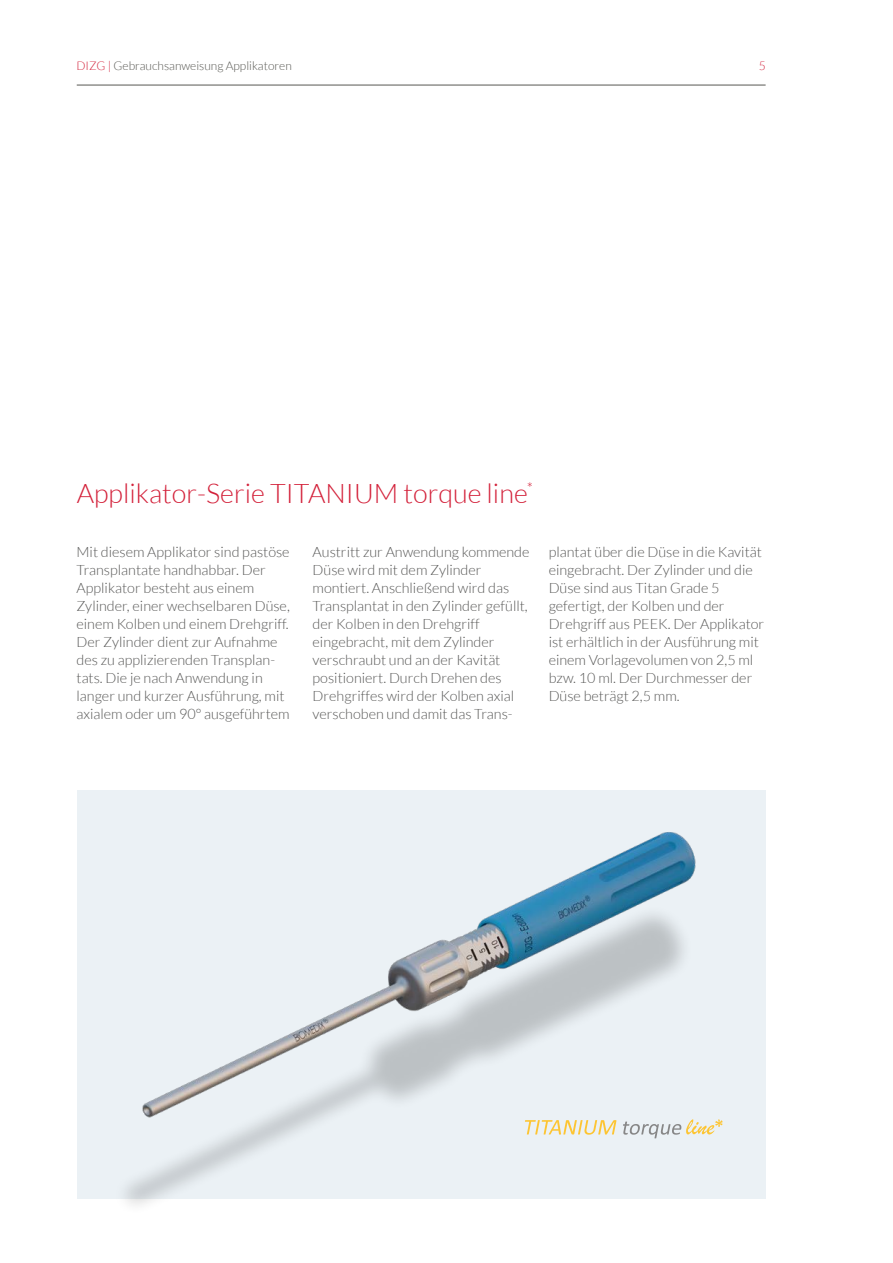
<style>
.page{position:relative;width:893px;height:1263px;background:#fff}
.page>*{position:absolute;margin:0;border:0;box-sizing:border-box;transform-origin:0 0}
.t1{font:300 27px "Lato";color:#d3213a}
.t2{font:300 14.25px/18px "Lato";color:#575756}
.t3{font:300 12px "Lato";color:#585853}
.t4{font:300 12px "Lato";color:#d3213a}
.s1{color:#d3213a}
</style>
<div class="page">
<div style="left:77px;top:791px;width:689px;height:408px;background:#ebf1f5"></div>
<div style="left:113px;top:904px;width:580px;height:312px;background:#000;opacity:.2"></div>
<img style="left:105px;top:790px;width:627px;height:373px">
<svg style="left:525px;top:1120px;width:91px;height:15px"></svg>
<svg style="left:623px;top:1119px;width:99px;height:19px"></svg>
<hr style="left:77px;top:85px;width:689px;height:1px;background:#585853">
<p class="t3" style="left:77px;top:59px;width:217px"><span class="s1">DIZG |</span> Gebrauchsanweisung Applikatoren</p>
<p class="t4" style="left:759px;top:60px;width:8px">5</p>
<h1 class="t1" style="left:77px;top:478px;width:458px">Applikator-Serie TITANIUM torque line<sup>*</sup></h1>
<p class="t2" style="left:77px;top:543px;width:215px">Mit diesem Applikator sind pastöse Transplantate handhabbar. Der Applikator besteht aus einem Zylinder, einer wechselbaren Düse, einem Kolben und einem Drehgriff.<br>Der Zylinder dient zur Aufnahme des zu applizierenden Transplan&shy;tats. Die je nach Anwendung in langer und kurzer Ausführung, mit axialem oder um 90° ausgeführtem</p>
<p class="t2" style="left:313px;top:543px;width:218px">Austritt zur Anwendung kommende<br>Düse wird mit dem Zylinder montiert. Anschließend wird das<br>Transplantat in den Zylinder gefüllt, der Kolben in den Drehgriff eingebracht, mit dem Zylinder verschraubt und an der Kavität positioniert. Durch Drehen des<br>Drehgriffes wird der Kolben axial verschoben und damit das Trans-</p>
<p class="t2" style="left:549px;top:543px;width:217px">plantat über die Düse in die Kavität eingebracht. Der Zylinder und die<br>Düse sind aus Titan Grade 5 gefertigt, der Kolben und der<br>Drehgriff aus PEEK. Der Applikator ist erhältlich in der Ausführung mit einem Vorlagevolumen von 2,5 ml bzw. 10 ml. Der Durchmesser der<br>Düse beträgt 2,5 mm.</p>
</div>
